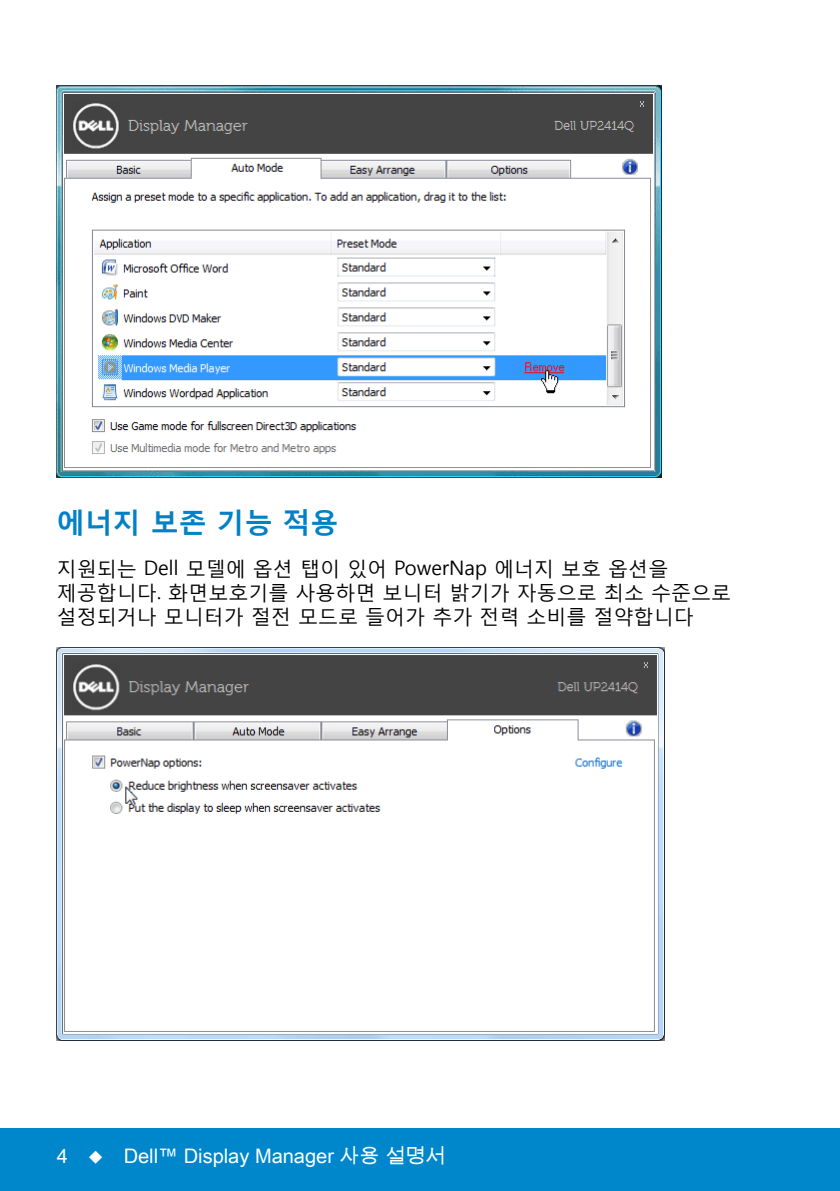
<style>
.page{position:relative;width:840px;height:1191px;background:#fff}
.page>*{position:absolute;margin:0;border:0;box-sizing:border-box;transform-origin:0 0}
.t1{font:700 28px "Malgun Gothic";color:#0081c6}
.t2{font:20px/24px "Malgun Gothic";color:#000}
.t3{font:20px "Arial Unicode MS";color:#fff}
</style>
<div class="page">
<div style="left:0;top:1128px;width:839px;height:63px;background:#0087cb"></div>
<img style="left:57px;top:85px;width:604px;height:392px">
<img style="left:57px;top:647px;width:607px;height:393px">
<p class="t1" style="left:57px;top:504px;width:283px">에너지 보존 기능 적용</p>
<p class="t2" style="left:57px;top:556px;width:675px">지원되는 Dell 모델에 옵션 탭이 있어 PowerNap 에너지 보호 옵션을 제공합니다. 화면보호기를 사용하면 보니터 밝기가 자동으로 최소 수준으로 설정되거나 모니터가 절전 모드로 들어가 추가 전력 소비를 절약합니다</p>
<p class="t3" style="left:57px;top:1141px;width:390px">4 ◆ Dell™ Display Manager 사용 설명서</p>
</div>
